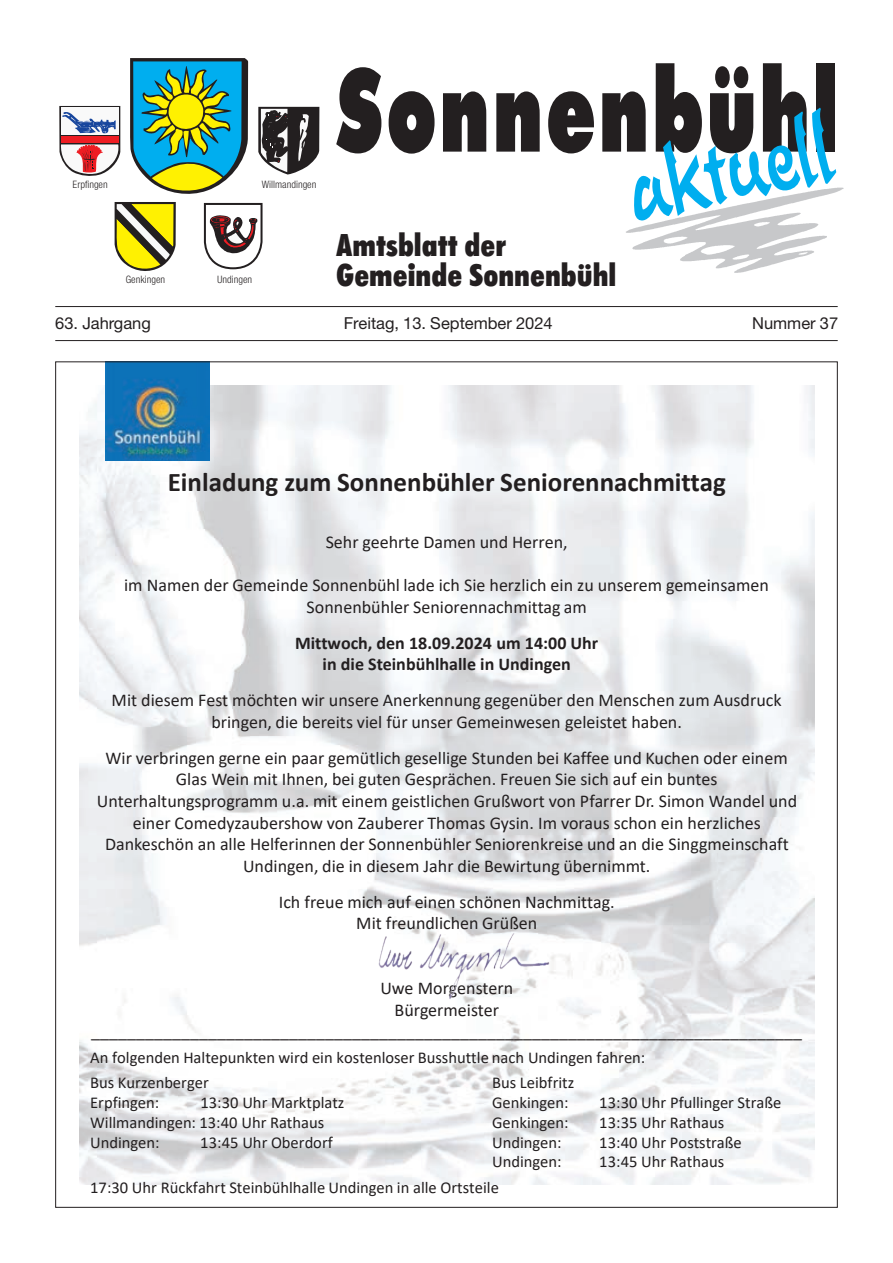
<style>
.page{position:relative;width:893px;height:1263px;background:#fff}
.page>*{position:absolute;margin:0;border:0;box-sizing:border-box;transform-origin:0 0}
.t1{font:700 expanded 123.75px "Futura SB";letter-spacing:.045em;color:#231f20;scale:.67 1}
.t2{font:500 99px "Time Scr D";color:#00aeef;scale:.67 1}
.t3{font:33px "Futura SB Ext Bol Con";color:#231f20}
.t4{font:700 27px "Calibri";color:#231f20}
.t5{font:18px/21.6px "Calibri";color:#231f20;text-align:center}
.t6{font:700 18px/21.6px "Calibri";color:#231f20;text-align:center}
.t7{font:16.5px/25.2px "Calibri";color:#231f20}
.t8{font:16.5px "Helvetica Neue LT Std";color:#231f20}
.t9{font:9.75px "Europa Nr 2 SB Lig Con";color:#231f20}
</style>
<div class="page">
<hr style="left:55px;top:306px;width:783px;height:1px;background:#231f20">
<hr style="left:55px;top:340px;width:783px;height:1px;background:#231f20">
<img style="left:626px;top:187px;width:218px;height:86px">
<svg style="left:59px;top:58px;width:260px;height:213px"></svg>
<div style="left:258px;top:177px;width:62px;height:13px;background:#fff"></div>
<img style="left:79px;top:385px;width:735px;height:799px">
<img style="left:377px;top:930px;width:175px;height:74px">
<img style="left:106px;top:363px;width:103px;height:98px">
<p class="t9" style="left:73px;top:178px;width:37px">Erpfingen</p>
<p class="t9" style="left:126px;top:274px;width:41px">Genkingen</p>
<p class="t9" style="left:262px;top:178px;width:56px">Willmandingen</p>
<p class="t9" style="left:217px;top:274px;width:36px">Undingen</p>
<h1 class="t1" style="left:336px;top:39px;width:751px">Sonnenbühl</h1>
<h2 class="t2" style="left:616px;top:134px;width:310px;rotate:-12deg">aktuell</h2>
<h3 class="t3" style="left:336px;top:226px;width:172px">Amtsblatt der</h3>
<h3 class="t3" style="left:336px;top:256px;width:282px">Gemeinde Sonnenbühl</h3>
<p class="t8" style="left:55px;top:313px;width:97px">63. Jahrgang</p>
<p class="t8" style="left:344px;top:313px;width:210px">Freitag, 13. September 2024</p>
<p class="t8" style="left:752px;top:313px;width:88px">Nummer 37</p>
<h3 class="t4" style="left:168px;top:463px;width:560px">Einladung zum Sonnenbühler Seniorennachmittag</h3>
<p class="t5" style="left:326px;top:530px;width:244px">Sehr geehrte Damen und Herren,</p>
<p class="t5" style="left:124px;top:574px;width:646px">im Namen der Gemeinde Sonnenbühl lade ich Sie herzlich ein zu unserem gemeinsamen<br>Sonnenbühler Seniorennachmittag am</p>
<p class="t6" style="left:295px;top:631px;width:305px">Mittwoch, den 18.09.2024 um 14:00 Uhr in die Steinbühlhalle in Undingen</p>
<p class="t5" style="left:112px;top:689px;width:671px">Mit diesem Fest möchten wir unsere Anerkennung gegenüber den Menschen zum Ausdruck bringen, die bereits viel für unser Gemeinwesen geleistet haben.</p>
<p class="t5" style="left:97px;top:746px;width:702px">Wir verbringen gerne ein paar gemütlich gesellige Stunden bei Kaffee und Kuchen oder einem Glas Wein mit Ihnen, bei guten Gesprächen. Freuen Sie sich auf ein buntes Unterhaltungsprogramm u.a. mit einem geistlichen Grußwort von Pfarrer Dr. Simon Wandel und einer Comedyzaubershow von Zauberer Thomas Gysin. Im voraus schon ein herzliches Dankeschön an alle Helferinnen der Sonnenbühler Seniorenkreise und an die Singgmeinschaft Undingen, die in diesem Jahr die Bewirtung übernimmt.</p>
<p class="t5" style="left:279px;top:890px;width:337px">Ich freue mich auf einen schönen Nachmittag.<br>Mit freundlichen Grüßen</p>
<p class="t5" style="left:91px;top:977px;width:712px">Uwe Morgenstern<br>Bürgermeister _______________________________________________________________________________</p>
<p class="t7" style="left:90px;top:1044px;width:557px">An folgenden Haltepunkten wird ein kostenloser Busshuttle nach Undingen fahren:<br>Bus Kurzenberger</p>
<p class="t7" style="left:492px;top:1070px;width:84px">Bus Leibfritz</p>
<p class="t7" style="left:90px;top:1089px;width:71px">Erpfingen:</p>
<p class="t7" style="left:200px;top:1089px;width:146px">13:30 Uhr Marktplatz</p>
<p class="t7" style="left:492px;top:1089px;width:78px">Genkingen:</p>
<p class="t7" style="left:599px;top:1089px;width:184px">13:30 Uhr Pfullinger Straße</p>
<p class="t7" style="left:90px;top:1109px;width:236px">Willmandingen: 13:40 Uhr Rathaus</p>
<p class="t7" style="left:492px;top:1109px;width:78px">Genkingen:</p>
<p class="t7" style="left:599px;top:1109px;width:126px">13:35 Uhr Rathaus</p>
<p class="t7" style="left:90px;top:1129px;width:71px">Undingen:</p>
<p class="t7" style="left:200px;top:1129px;width:134px">13:45 Uhr Oberdorf</p>
<p class="t7" style="left:492px;top:1129px;width:71px">Undingen:</p>
<p class="t7" style="left:599px;top:1129px;width:144px">13:40 Uhr Poststraße</p>
<p class="t7" style="left:492px;top:1149px;width:71px">Undingen:</p>
<p class="t7" style="left:599px;top:1149px;width:126px">13:45 Uhr Rathaus</p>
<p class="t7" style="left:90px;top:1174px;width:410px">17:30 Uhr Rückfahrt Steinbühlhalle Undingen in alle Ortsteile</p>
</div>
